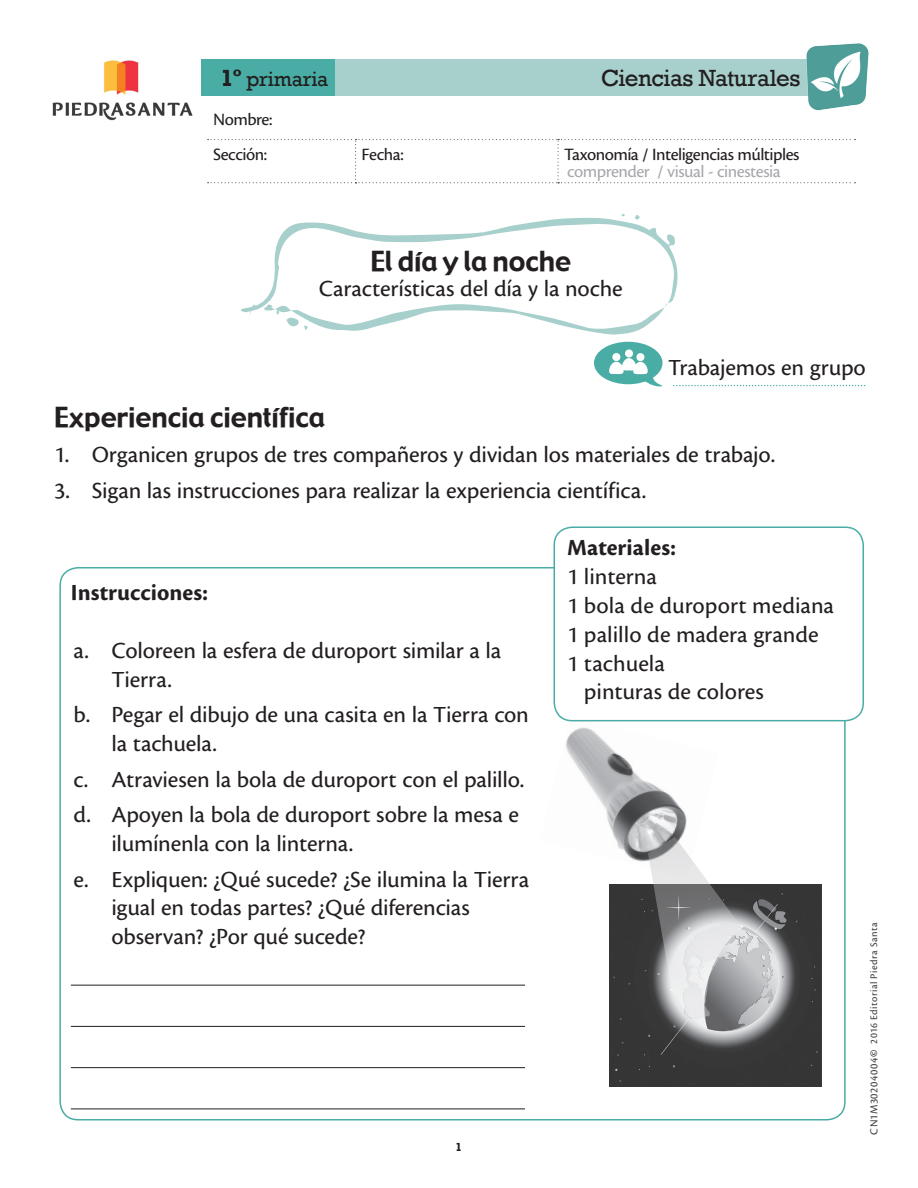
<style>
.page{position:relative;width:918px;height:1188px;background:#fff}
.page>*{position:absolute;margin:0;border:0;box-sizing:border-box;transform-origin:0 0}
.Curso_NG{font:27px "Gadget";color:#231f20}
.Tit_1y2{font:27px "Gadget";letter-spacing:-.005em;color:#231f20}
.Curso_NG-2{font:24px/28.8px "Cronos Pro Capt";letter-spacing:-.01em;color:#231f20}
.Tit_1y2-2{font:24px "Cronos Pro Capt";letter-spacing:-.01em;color:#231f20}
.t1{font:700 24px "Cronos Pro";letter-spacing:.005em;color:#231f20}
.t2{font:24px "Rockwell";letter-spacing:-.015em;color:#231f20}
.t3{font:21px "Rockwell";letter-spacing:-.005em;color:#231f20}
.t4{font:18px/34.7px "Cronos Pro Capt";letter-spacing:-.03em;color:#231f20}
.Nombre_alumno{font:18px "Cronos Pro Capt";letter-spacing:-.03em;color:#a8a9ad}
.No__pagina{font:700 12px "Rockwell";color:#231f20}
._2014_Editorial_Pie{font:10.5px "Cronos Pro Capt";letter-spacing:.04em;color:#3e3e3f}
.s1{font-weight:700;font-size:24px}
.s2{font-size:11.25px}
.s3{font-family:"Cronos Pro";font-weight:700}
</style>
<div class="page">
<svg style="left:201px;top:59px;width:600px;height:37px;background:#91c8c3"></svg>
<img style="left:52px;top:60px;width:141px;height:61px">
<img style="left:801px;top:43px;width:67px;height:68px">
<svg style="left:208px;top:139px;width:648px;height:44px"></svg>
<svg style="left:241px;top:214px;width:437px;height:121px"></svg>
<div style="left:594px;top:342px;width:69px;height:42px;background:#49ada5;border-radius:50%"></div>
<div style="left:612px;top:353px;width:8px;height:8px;background:#fff;border-radius:50%"></div>
<div style="left:625px;top:349px;width:8px;height:9px;background:#fff;border-radius:50%"></div>
<div style="left:636px;top:353px;width:8px;height:8px;background:#fff;border-radius:50%"></div>
<svg style="left:609px;top:358px;width:257px;height:29px"></svg>
<hr style="left:71px;top:985px;width:454px;height:1px;background:#231f20">
<hr style="left:71px;top:1026px;width:454px;height:1px;background:#231f20">
<hr style="left:71px;top:1067px;width:454px;height:1px;background:#231f20">
<hr style="left:71px;top:1109px;width:454px;height:1px;background:#231f20">
<img style="left:559px;top:717px;width:159px;height:145px">
<img style="left:609px;top:884px;width:213px;height:203px">
<svg style="left:648px;top:837px;width:93px;height:193px"></svg>
<div style="left:554px;top:527px;width:309px;height:194px;background:#fff;border-radius:18px"></div>
<div style="left:554px;top:526px;width:310px;height:195px;border:2px solid #49ada5;border-radius:18px"></div>
<p class="t3" style="left:220px;top:66px;width:110px"><span class="s1">1º</span> primaria</p>
<p class="t2" style="left:601px;top:64px;width:201px">Ciencias Naturales</p>
<p class="t4" style="left:213px;top:102px;width:61px">Nombre:<br>Sección:</p>
<p class="t4" style="left:362px;top:137px;width:44px">Fecha:</p>
<p class="t4" style="left:564px;top:137px;width:237px">Taxonomía / Inteligencias múltiples</p>
<p class="Nombre_alumno" style="left:567px;top:161px;width:215px">comprender / visual - cinestesia</p>
<p class="Tit_1y2" style="left:370px;top:243px;width:202px">El día y la noche</p>
<p class="Tit_1y2-2" style="left:319px;top:275px;width:305px">Características del día y la noche</p>
<p class="Tit_1y2-2" style="left:668px;top:354px;width:199px">Trabajemos en grupo</p>
<p class="Curso_NG" style="left:54px;top:399px;width:273px">Experiencia científica</p>
<p class="Curso_NG-2" style="left:54px;top:440px;width:723px">1. Organicen grupos de tres compañeros y dividan los materiales de trabajo.</p>
<p class="Curso_NG-2" style="left:54px;top:476px;width:594px">3. Sigan las instrucciones para realizar la experiencia científica.</p>
<p class="t1" style="left:71px;top:579px;width:139px">Instrucciones:</p>
<p class="Curso_NG-2" style="left:111px;top:636px;width:392px;text-indent:-38px">a. Coloreen la esfera de duroport similar a la<br>Tierra.</p>
<p class="Curso_NG-2" style="left:111px;top:701px;width:419px;text-indent:-38px">b. Pegar el dibujo de una casita en la Tierra con la tachuela.</p>
<p class="Curso_NG-2" style="left:74px;top:765px;width:452px">c. Atraviesen la bola de duroport con el palillo.</p>
<p class="Curso_NG-2" style="left:111px;top:801px;width:409px;text-indent:-38px">d. Apoyen la bola de duroport sobre la mesa e ilumínenla con la linterna.</p>
<p class="Curso_NG-2" style="left:111px;top:865px;width:419px;text-indent:-38px">e. Expliquen: ¿Qué sucede? ¿Se ilumina la Tierra igual en todas partes? ¿Qué diferencias observan? ¿Por qué sucede?</p>
<p class="t1" style="left:567px;top:534px;width:110px">Materiales:</p>
<p class="Curso_NG-2" style="left:567px;top:562px;width:92px">1 linterna</p>
<p class="Curso_NG-2" style="left:567px;top:591px;width:269px">1 bola de duroport mediana</p>
<p class="Curso_NG-2" style="left:567px;top:620px;width:253px">1 palillo de madera grande</p>
<p class="Curso_NG-2" style="left:567px;top:649px;width:99px">1 tachuela</p>
<p class="Curso_NG-2" style="left:584px;top:678px;width:182px">pinturas de colores</p>
<p class="No__pagina" style="left:456px;top:1139px;width:8px">1</p>
<p class="_2014_Editorial_Pie" style="left:868px;top:1135px;width:214px;rotate:-90deg"><span class="s2">CN1M30204004</span><span class="s3">©</span> 2016 Editorial Piedra Santa</p>
</div>
